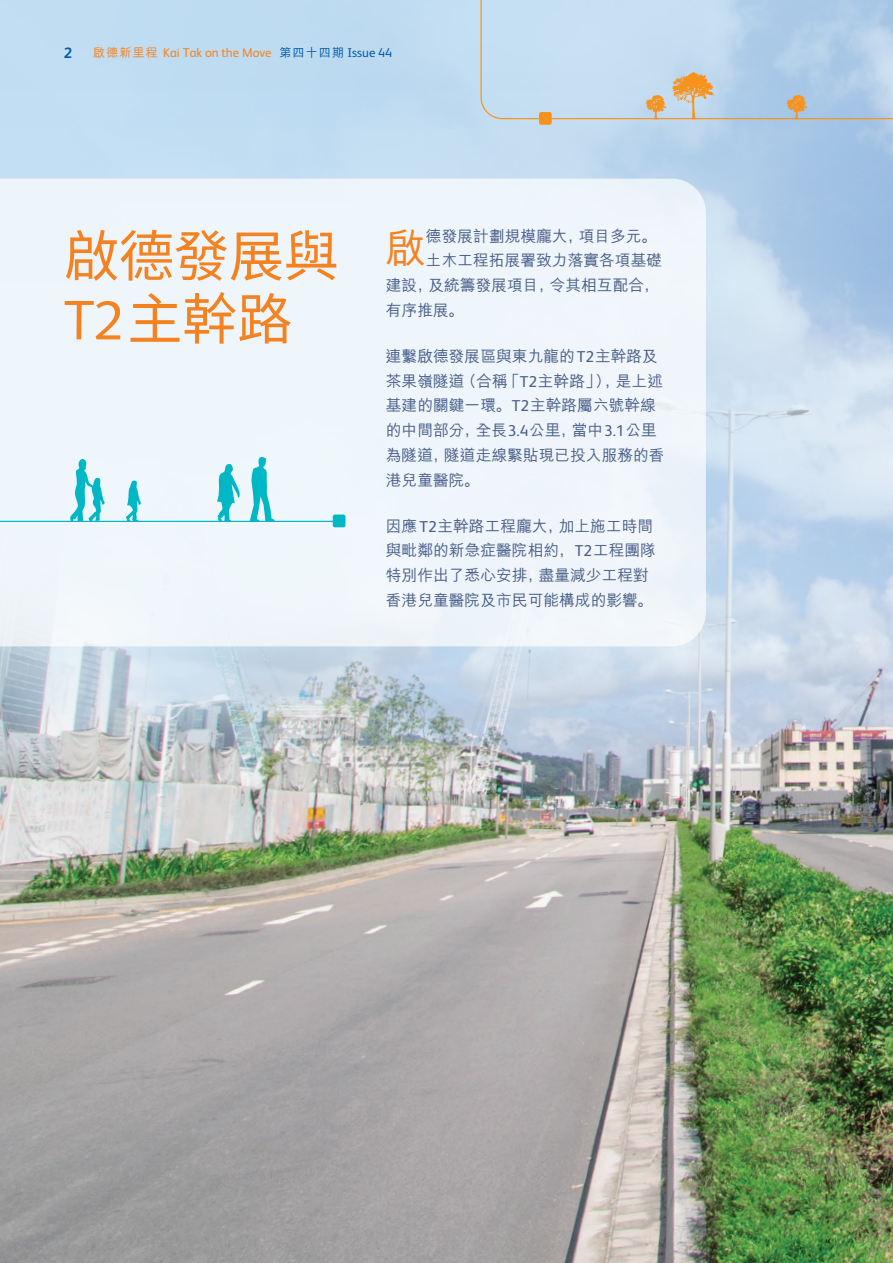
<style>
.page{position:relative;width:893px;height:1263px;background:#fff}
.page>*{position:absolute;margin:0;border:0;box-sizing:border-box;transform-origin:0 0}
.chi_caption{font:55.5px/63px "Source Han Sans HK";letter-spacing:-.01em;color:#f58220}
.chi___Body___1{font:500 40.05px "M Hei HK";color:#f58220}
.chi___Body___1-2{font:500 15.75px/24.8px "M Hei HK";color:#485e88}
.t1{font:700 15px "FS Albert";color:#015aaa}
.t2{font:12.75px "FS Albert";color:#f58220}
.s1{font-family:"M Hei HK";font-weight:500;font-size:12px}
.s2{font-family:"M Hei HK";font-weight:500;font-size:12px;color:#015aaa}
.s3{color:#015aaa}
.s4{font-family:"Syntax LT Std"}
.s5{font-family:"M Hei HK Format"}
.s6{font-family:"FS Albert";font-weight:400}
</style>
<div class="page">
<img style="left:0;top:0;width:893px;height:1263px">
<div style="left:0;top:179px;width:706px;height:467px;background:#eff6fb"></div>
<hr style="left:0;top:521px;width:341px;height:1px;background:#00b7c5">
<div style="left:333px;top:514px;width:12px;height:13px;background:#00b7c5;border-radius:2px"></div>
<svg style="left:216px;top:457px;width:59px;height:64px"></svg>
<svg style="left:126px;top:480px;width:15px;height:41px"></svg>
<svg style="left:70px;top:459px;width:35px;height:62px"></svg>
<svg style="left:480px;top:0;width:413px;height:120px;background:#bdd5ea"></svg>
<svg style="left:672px;top:71px;width:42px;height:48px;background:#d5be9e"></svg>
<svg style="left:645px;top:95px;width:21px;height:25px"></svg>
<div style="left:539px;top:112px;width:13px;height:13px;background:#f7931d;border-radius:2px"></div>
<p class="t1" style="left:64px;top:42px;width:10px">2</p>
<p class="t2" style="left:93px;top:44px;width:301px"><span class="s1">啟德新里程</span> Kai Tak on the Move <span class="s2">第四十四期</span> <span class="s3">Issue 44</span></p>
<p class="chi_caption" style="left:64px;top:226px;width:277px">啟德發展與<br><span class="s4">T2</span>主幹路</p>
<p class="chi___Body___1" style="left:386px;top:219px;width:42px">啟</p>
<p class="chi___Body___1-2" style="left:426px;top:222px;width:225px">德發展計劃規模龐大<span class="s5">，</span>項目多元<span class="s5">。</span></p>
<p class="chi___Body___1-2" style="left:426px;top:247px;width:238px">土木工程拓展署致力落實各項基礎</p>
<p class="chi___Body___1-2" style="left:386px;top:272px;width:268px">建設<span class="s5">，</span>及統籌發展項目<span class="s5">，</span>令其相互配合<span class="s5">，</span></p>
<p class="chi___Body___1-2" style="left:386px;top:296px;width:72px">有序推展<span class="s5">。</span></p>
<p class="chi___Body___1-2" style="left:386px;top:342px;width:280px">連繫啟德發展區與東九龍的<span class="s6">T2</span>主幹路及茶果嶺隧道（合稱「<span class="s6">T2</span>主幹路」）<span class="s5">，</span>是上述基建的關鍵一環<span class="s5">。</span> <span class="s6">T2</span>主幹路屬六號幹線的中間部分<span class="s5">，</span>全長<span class="s6">3.4</span>公里<span class="s5">，</span>當中<span class="s6">3.1</span>公里為隧道<span class="s5">，</span>隧道走線緊貼現已投入服務的香港兒童醫院<span class="s5">。</span></p>
<p class="chi___Body___1-2" style="left:386px;top:512px;width:272px">因應<span class="s6">T2</span>主幹路工程龐大<span class="s5">，</span>加上施工時間與毗鄰的新急症醫院相約<span class="s5">，</span> <span class="s6">T2</span>工程團隊特別作出了悉心安排<span class="s5">，</span>盡量減少工程對香港兒童醫院及市民可能構成的影響<span class="s5">。</span></p>
</div>
